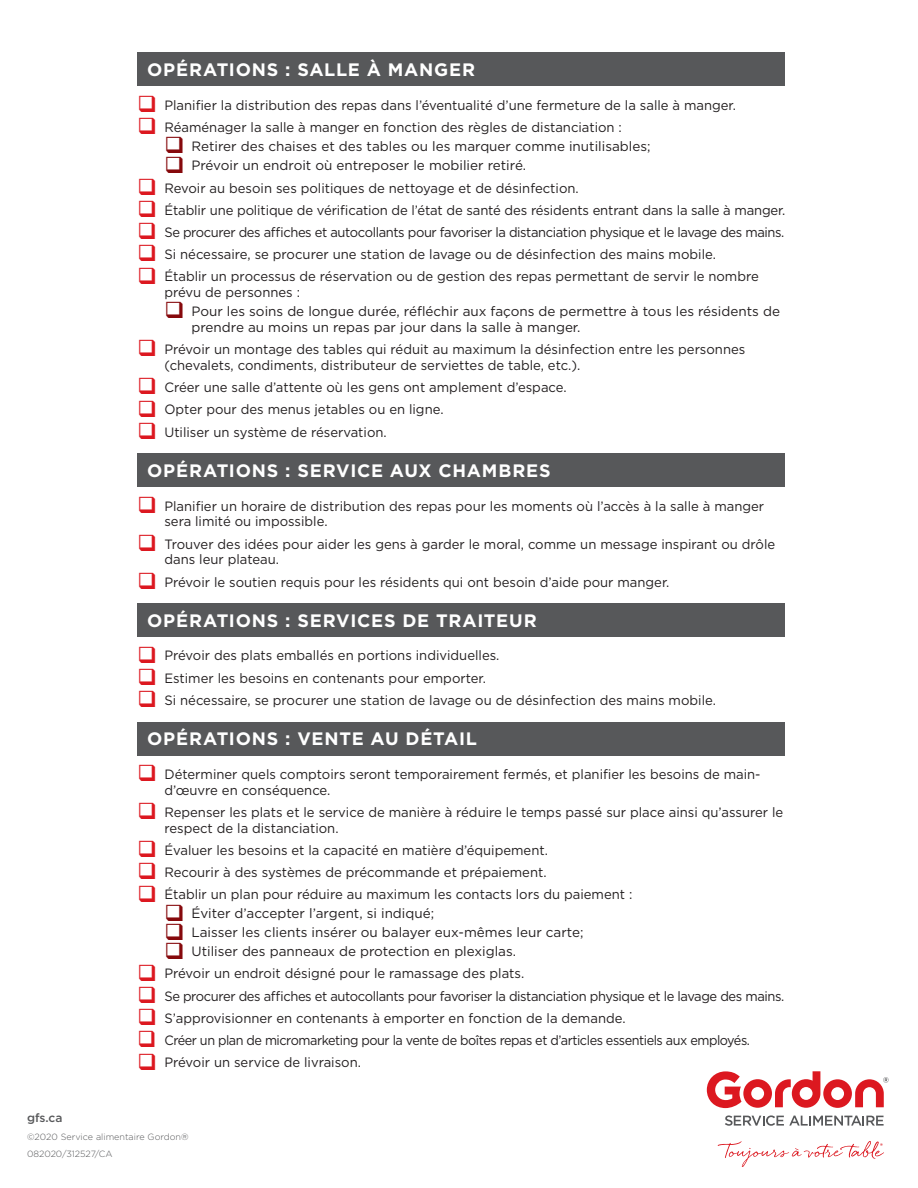
<style>
.page{position:relative;width:918px;height:1188px;background:#fff}
.page>*{position:absolute;margin:0;border:0;box-sizing:border-box;transform-origin:0 0}
.Subheads{font:700 18px "Gotham";letter-spacing:.045em;color:#fff}
.Checklist_bullet{font:13.5px/15.8px "Gotham";color:#231f20}
.Checklist_SUB-bullet{font:13.5px/15.8px "Gotham";color:#231f20}
.Checklist_bullet-2{font:13.5px "Gotham";letter-spacing:-.03em;color:#231f20;scale:.96 1}
.Checklist_bullet-3{font:13.5px "Gotham";letter-spacing:-.035em;color:#231f20;scale:.94 1}
.t1{font:500 12px "Gotham";color:#57585a}
.t2{font:300 9px "Gotham";color:#57585a}
.s1{color:#dc1820}
.s2{color:#86090c}
</style>
<div class="page">
<div style="left:137px;top:53px;width:648px;height:33px;background:#57585a"></div>
<div style="left:137px;top:453px;width:648px;height:34px;background:#57585a"></div>
<div style="left:137px;top:603px;width:648px;height:34px;background:#57585a"></div>
<div style="left:137px;top:722px;width:648px;height:34px;background:#57585a"></div>
<svg style="left:725px;top:1115px;width:159px;height:11px"></svg>
<svg style="left:707px;top:1071px;width:182px;height:37px"></svg>
<svg style="left:718px;top:1141px;width:166px;height:26px"></svg>
<p class="Subheads" style="left:147px;top:59px;width:330px">OPÉRATIONS : SALLE À MANGER</p>
<p class="Checklist_bullet" style="left:137px;top:97px;width:600px"><span class="s1">❑</span> Planifier la distribution des repas dans l’éventualité d’une fermeture de la salle à manger.</p>
<p class="Checklist_bullet" style="left:137px;top:119px;width:486px"><span class="s1">❑</span> Réaménager la salle à manger en fonction des règles de distanciation :</p>
<p class="Checklist_SUB-bullet" style="left:164px;top:138px;width:488px"><span class="s2">❑</span> Retirer des chaises et des tables ou les marquer comme inutilisables;</p>
<p class="Checklist_SUB-bullet" style="left:164px;top:157px;width:363px"><span class="s2">❑</span> Prévoir un endroit où entreposer le mobilier retiré.</p>
<p class="Checklist_bullet" style="left:137px;top:180px;width:443px"><span class="s1">❑</span> Revoir au besoin ses politiques de nettoyage et de désinfection.</p>
<p class="Checklist_bullet" style="left:137px;top:202px;width:650px"><span class="s1">❑</span> Établir une politique de vérification de l’état de santé des résidents entrant dans la salle à manger.</p>
<p class="Checklist_bullet-2" style="left:137px;top:224px;width:675px"><span class="s1">❑</span> Se procurer des affiches et autocollants pour favoriser la distanciation physique et le lavage des mains.</p>
<p class="Checklist_bullet" style="left:137px;top:246px;width:580px"><span class="s1">❑</span> Si nécessaire, se procurer une station de lavage ou de désinfection des mains mobile.</p>
<p class="Checklist_bullet" style="left:164px;top:268px;width:596px;text-indent:-27px"><span class="s1">❑</span> Établir un processus de réservation ou de gestion des repas permettant de servir le nombre prévu de personnes :</p>
<p class="Checklist_SUB-bullet" style="left:191px;top:303px;width:590px;text-indent:-27px"><span class="s2">❑</span> Pour les soins de longue durée, réfléchir aux façons de permettre à tous les résidents de prendre au moins un repas par jour dans la salle à manger.</p>
<p class="Checklist_bullet" style="left:164px;top:341px;width:582px;text-indent:-27px"><span class="s1">❑</span> Prévoir un montage des tables qui réduit au maximum la désinfection entre les personnes (chevalets, condiments, distributeur de serviettes de table, etc.).</p>
<p class="Checklist_bullet" style="left:137px;top:379px;width:431px"><span class="s1">❑</span> Créer une salle d’attente où les gens ont amplement d’espace.</p>
<p class="Checklist_bullet" style="left:137px;top:401px;width:308px"><span class="s1">❑</span> Opter pour des menus jetables ou en ligne.</p>
<p class="Checklist_bullet" style="left:137px;top:424px;width:251px"><span class="s1">❑</span> Utiliser un système de réservation.</p>
<p class="Subheads" style="left:147px;top:460px;width:405px">OPÉRATIONS : SERVICE AUX CHAMBRES</p>
<p class="Checklist_bullet" style="left:164px;top:498px;width:601px;text-indent:-27px"><span class="s1">❑</span> Planifier un horaire de distribution des repas pour les moments où l’accès à la salle à manger sera limité ou impossible.</p>
<p class="Checklist_bullet" style="left:164px;top:536px;width:612px;text-indent:-27px"><span class="s1">❑</span> Trouver des idées pour aider les gens à garder le moral, comme un message inspirant ou drôle dans leur plateau.</p>
<p class="Checklist_bullet" style="left:137px;top:574px;width:533px"><span class="s1">❑</span> Prévoir le soutien requis pour les résidents qui ont besoin d’aide pour manger.</p>
<p class="Subheads" style="left:147px;top:610px;width:391px">OPÉRATIONS : SERVICES DE TRAITEUR</p>
<p class="Checklist_bullet" style="left:137px;top:648px;width:364px"><span class="s1">❑</span> Prévoir des plats emballés en portions individuelles.</p>
<p class="Checklist_bullet" style="left:137px;top:670px;width:350px"><span class="s1">❑</span> Estimer les besoins en contenants pour emporter.</p>
<p class="Checklist_bullet" style="left:137px;top:692px;width:580px"><span class="s1">❑</span> Si nécessaire, se procurer une station de lavage ou de désinfection des mains mobile.</p>
<p class="Subheads" style="left:147px;top:728px;width:331px">OPÉRATIONS : VENTE AU DÉTAIL</p>
<p class="Checklist_bullet" style="left:164px;top:766px;width:598px;text-indent:-27px"><span class="s1">❑</span> Déterminer quels comptoirs seront temporairement fermés, et planifier les besoins de main&shy;d’œuvre en conséquence.</p>
<p class="Checklist_bullet" style="left:164px;top:804px;width:620px;text-indent:-27px"><span class="s1">❑</span> Repenser les plats et le service de manière à réduire le temps passé sur place ainsi qu’assurer le respect de la distanciation.</p>
<p class="Checklist_bullet" style="left:137px;top:842px;width:412px"><span class="s1">❑</span> Évaluer les besoins et la capacité en matière d’équipement.</p>
<p class="Checklist_bullet" style="left:137px;top:864px;width:411px"><span class="s1">❑</span> Recourir à des systèmes de précommande et prépaiement.</p>
<p class="Checklist_bullet" style="left:137px;top:886px;width:497px"><span class="s1">❑</span> Établir un plan pour réduire au maximum les contacts lors du paiement :</p>
<p class="Checklist_SUB-bullet" style="left:164px;top:905px;width:271px"><span class="s2">❑</span> Éviter d’accepter l’argent, si indiqué;</p>
<p class="Checklist_SUB-bullet" style="left:164px;top:924px;width:421px"><span class="s2">❑</span> Laisser les clients insérer ou balayer eux-mêmes leur carte;</p>
<p class="Checklist_SUB-bullet" style="left:164px;top:943px;width:353px"><span class="s2">❑</span> Utiliser des panneaux de protection en plexiglas.</p>
<p class="Checklist_bullet" style="left:137px;top:966px;width:388px"><span class="s1">❑</span> Prévoir un endroit désigné pour le ramassage des plats.</p>
<p class="Checklist_bullet-2" style="left:137px;top:987px;width:675px"><span class="s1">❑</span> Se procurer des affiches et autocollants pour favoriser la distanciation physique et le lavage des mains.</p>
<p class="Checklist_bullet" style="left:137px;top:1010px;width:490px"><span class="s1">❑</span> S’approvisionner en contenants à emporter en fonction de la demande.</p>
<p class="Checklist_bullet-3" style="left:137px;top:1032px;width:653px"><span class="s1">❑</span> Créer un plan de micromarketing pour la vente de boîtes repas et d’articles essentiels aux employés.</p>
<p class="Checklist_bullet" style="left:137px;top:1054px;width:225px"><span class="s1">❑</span> Prévoir un service de livraison.</p>
<p class="t1" style="left:27px;top:1110px;width:37px">gfs.ca</p>
<p class="t2" style="left:27px;top:1132px;width:163px">©2020 Service alimentaire Gordon®</p>
<p class="t2" style="left:27px;top:1149px;width:87px">082020/312527/CA</p>
</div>
